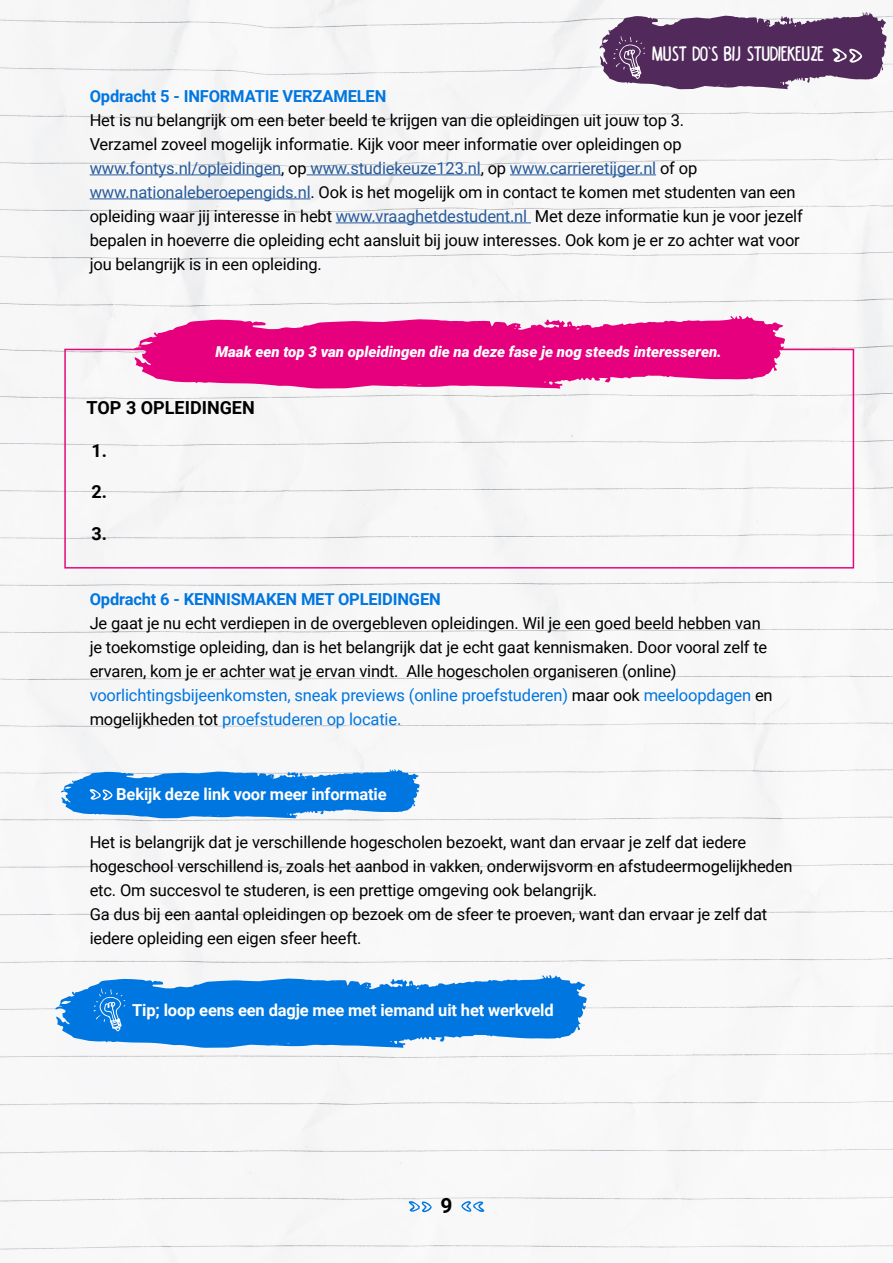
<style>
.page{position:relative;width:893px;height:1263px;background:#fff}
.page>*{position:absolute;margin:0;border:0;box-sizing:border-box;transform-origin:0 0}
.t1{font:700 21px "Roboto";color:#000}
.t2{font:700 20.85px "Black Coffee";color:#fff}
.t3{font:700 18px "Roboto";color:#000}
.t4{font:16.5px/24px "Roboto";letter-spacing:-.01em;color:#000}
.t5{font:700 16.5px "Roboto";letter-spacing:-.01em;color:#fff}
.t6{font:700 16.5px "Roboto";letter-spacing:-.01em;color:#0076e0}
.t7{font:italic 900 15px "Roboto";color:#fff}
.s1{color:#275b9b}
.s2{color:#0076e0}
</style>
<div class="page">
<img style="left:0;top:0;width:893px;height:1263px">
<svg style="left:409px;top:1199px;width:23px;height:16px"></svg>
<svg style="left:461px;top:1198px;width:23px;height:16px"></svg>
<div style="left:64px;top:349px;width:790px;height:219px;border:2px solid #e5087e"></div>
<svg style="left:133px;top:316px;width:652px;height:73px;fill:#e6007d"></svg>
<hr style="left:90px;top:174px;width:191px;height:1px;background:#275b9b">
<hr style="left:307px;top:174px;width:174px;height:1px;background:#275b9b">
<hr style="left:510px;top:174px;width:146px;height:1px;background:#275b9b">
<hr style="left:90px;top:198px;width:220px;height:1px;background:#275b9b">
<hr style="left:336px;top:222px;width:195px;height:1px;background:#275b9b">
<svg style="left:61px;top:769px;width:359px;height:49px"></svg>
<svg style="left:55px;top:975px;width:532px;height:73px"></svg>
<svg style="left:600px;top:12px;width:287px;height:77px"></svg>
<p class="t2" style="left:652px;top:41px;width:173px">MUST DO’S BIJ STUDIEKEUZE</p>
<p class="t6" style="left:90px;top:84px;width:298px">Opdracht 5 - INFORMATIE VERZAMELEN</p>
<p class="t4" style="left:90px;top:107px;width:715px">Het is nu belangrijk om een beter beeld te krijgen van die opleidingen uit jouw top 3.<br>Verzamel zoveel mogelijk informatie. Kijk voor meer informatie over opleidingen op <span class="s1">www.fontys.nl/opleidingen</span>, op <span class="s1">www.studiekeuze123.nl</span>, op <span class="s1">www.carrieretijger.nl</span> of op <span class="s1">www.nationaleberoepengids.nl</span>. Ook is het mogelijk om in contact te komen met studenten van een opleiding waar jij interesse in hebt <span class="s1">www.vraaghetdestudent.nl</span> Met deze informatie kun je voor jezelf bepalen in hoeverre die opleiding echt aansluit bij jouw interesses. Ook kom je er zo achter wat voor jou belangrijk is in een opleiding.</p>
<p class="t7" style="left:215px;top:341px;width:508px">Maak een top 3 van opleidingen die na deze fase je nog steeds interesseren.</p>
<p class="t3" style="left:87px;top:395px;width:170px">TOP 3 OPLEIDINGEN</p>
<p class="t3" style="left:92px;top:438px;width:17px">1.</p>
<p class="t3" style="left:92px;top:479px;width:17px">2.</p>
<p class="t3" style="left:92px;top:521px;width:17px">3.</p>
<p class="t6" style="left:90px;top:588px;width:353px">Opdracht 6 - KENNISMAKEN MET OPLEIDINGEN</p>
<p class="t4" style="left:90px;top:611px;width:685px">Je gaat je nu echt verdiepen in de overgebleven opleidingen. Wil je een goed beeld hebben van je toekomstige opleiding, dan is het belangrijk dat je echt gaat kennismaken. Door vooral zelf te ervaren, kom je er achter wat je ervan vindt. Alle hogescholen organiseren (online) <span class="s2">voorlichtingsbijeenkomsten, sneak previews (online proefstuderen)</span> maar ook <span class="s2">meeloopdagen</span> en mogelijkheden tot <span class="s2">proefstuderen op locatie.</span></p>
<p class="t5" style="left:116px;top:783px;width:272px">Bekijk deze link voor meer informatie</p>
<p class="t4" style="left:90px;top:830px;width:704px">Het is belangrijk dat je verschillende hogescholen bezoekt, want dan ervaar je zelf dat iedere hogeschool verschillend is, zoals het aanbod in vakken, onderwijsvorm en afstudeermogelijkheden etc. Om succesvol te studeren, is een prettige omgeving ook belangrijk.<br>Ga dus bij een aantal opleidingen op bezoek om de sfeer te proeven, want dan ervaar je zelf dat iedere opleiding een eigen sfeer heeft.</p>
<p class="t5" style="left:132px;top:999px;width:423px">Tip; loop eens een dagje mee met iemand uit het werkveld</p>
<p class="t1" style="left:440px;top:1191px;width:14px">9</p>
</div>
